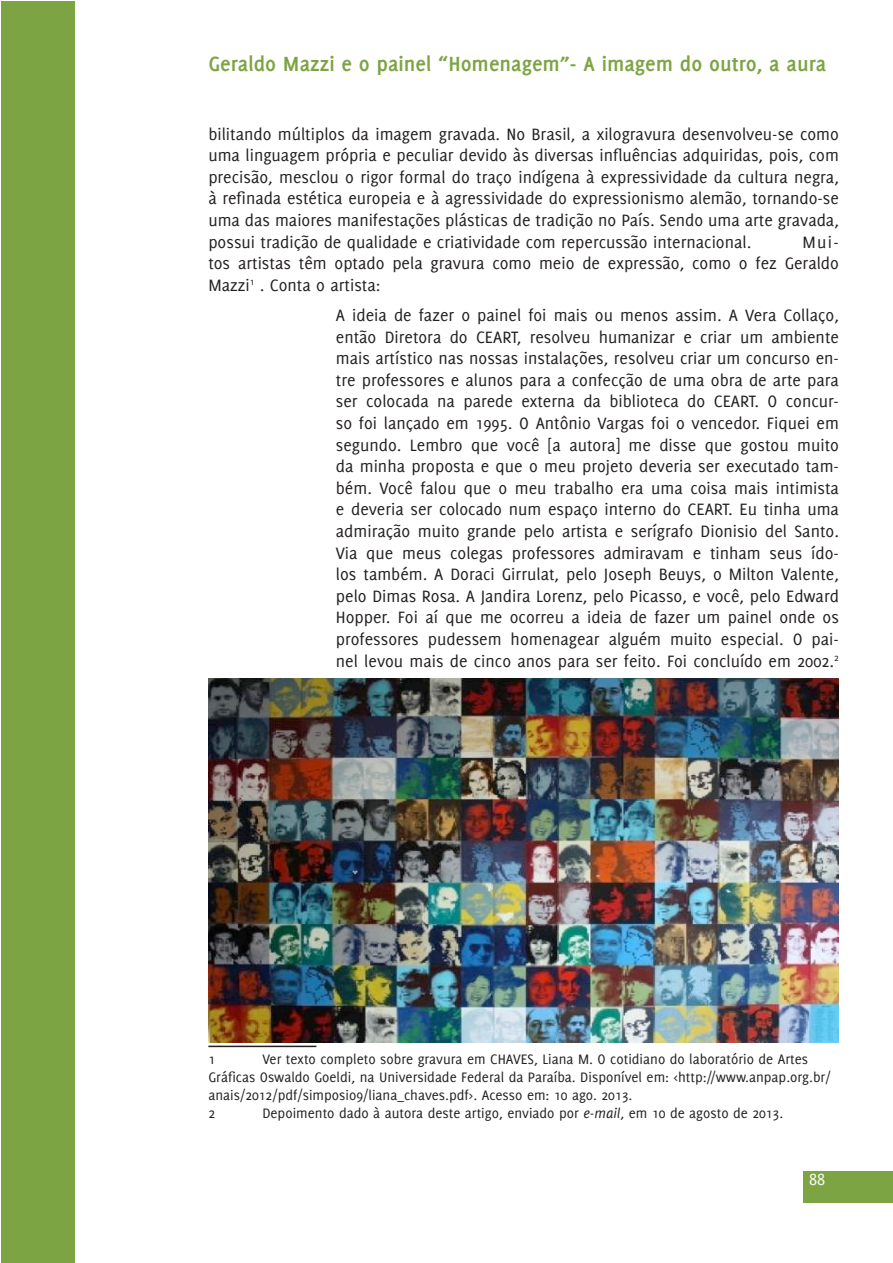
<style>
.page{position:relative;width:893px;height:1263px;background:#fff}
.page>*{position:absolute;margin:0;border:0;box-sizing:border-box;transform-origin:0 0}
.t1{font:700 22.5px "Delicious";color:#7da443}
.t2{font:18px/21.6px "Delicious";color:#231f20;text-align:justify}
.t3{font:18px "Delicious";color:#fff}
.t4{font:15px/18px "Delicious";color:#231f20}
.s1{font-style:italic}
</style>
<div class="page">
<div style="left:804px;top:1171px;width:89px;height:31px;background:#7da443"></div>
<div style="left:1px;top:2px;width:73px;height:1261px;background:#7da443"></div>
<img style="left:208px;top:679px;width:631px;height:363px">
<hr style="left:208px;top:1046px;width:108px;height:1px;background:#231f20">
<p class="t1" style="left:208px;top:51px;width:619px">Geraldo Mazzi e o painel “Homenagem”- A imagem do outro, a aura</p>
<p class="t2" style="left:208px;top:123px;width:632px">bilitando múltiplos da imagem gravada. No Brasil, a xilogravura desenvolveu-se como uma linguagem própria e peculiar devido às diversas influências adquiridas, pois, com precisão, mesclou o rigor formal do traço indígena à expressividade da cultura negra, à refinada estética europeia e à agressividade do expressionismo alemão, tornando-se uma das maiores manifestações plásticas de tradição no País. Sendo uma arte gravada, possui tradição de qualidade e criatividade com repercussão internacional.</p>
<p class="t2" style="left:208px;top:231px;width:632px;text-indent:594px">Mui&shy;tos artistas têm optado pela gravura como meio de expressão, como o fez Geraldo Mazzi<sup>1</sup> . Conta o artista:</p>
<p class="t2" style="left:336px;top:304px;width:505px">A ideia de fazer o painel foi mais ou menos assim. A Vera Collaço, então Diretora do CEART, resolveu humanizar e criar um ambiente mais artístico nas nossas instalações, resolveu criar um concurso en&shy;tre professores e alunos para a confecção de uma obra de arte para ser colocada na parede externa da biblioteca do CEART. O concur&shy;so foi lançado em 1995. O Antônio Vargas foi o vencedor. Fiquei em segundo. Lembro que você [a autora] me disse que gostou muito da minha proposta e que o meu projeto deveria ser executado tam&shy;bém. Você falou que o meu trabalho era uma coisa mais intimista e deveria ser colocado num espaço interno do CEART. Eu tinha uma admiração muito grande pelo artista e serígrafo Dionisio del Santo.<br>Via que meus colegas professores admiravam e tinham seus ído&shy;los também. A Doraci Girrulat, pelo Joseph Beuys, o Milton Valente, pelo Dimas Rosa. A Jandira Lorenz, pelo Picasso, e você, pelo Edward Hopper. Foi aí que me ocorreu a ideia de fazer um painel onde os professores pudessem homenagear alguém muito especial. O pai&shy;nel levou mais de cinco anos para ser feito. Foi concluído em 2002.<sup>2</sup></p>
<p class="t4" style="left:208px;top:1050px;width:624px;text-indent:54px">Ver texto completo sobre gravura em CHAVES, Liana M. O cotidiano do laboratório de Artes Gráficas Oswaldo Goeldi, na Universidade Federal da Paraíba. Disponível em: &lt;http://www.anpap.org.br/ anais/2012/pdf/simposio9/liana_chaves.pdf&gt;. Acesso em: 10 ago. 2013.<br>2</p>
<p class="t4" style="left:208px;top:1050px;width:8px">1</p>
<p class="t4" style="left:262px;top:1104px;width:522px">Depoimento dado à autora deste artigo, enviado por <span class="s1">e-mail</span>, em 10 de agosto de 2013.</p>
<p class="t3" style="left:809px;top:1169px;width:18px">88</p>
</div>
